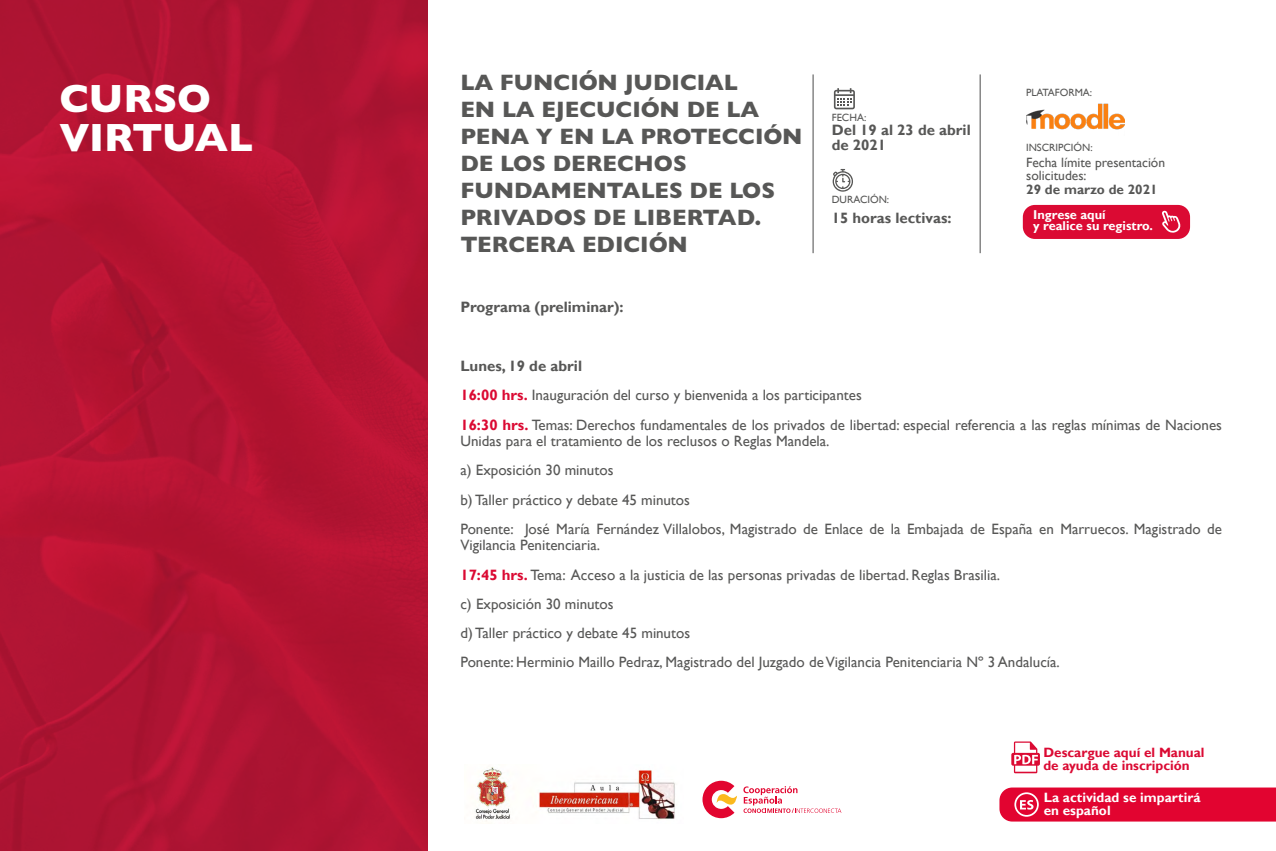
<style>
.page{position:relative;width:1276px;height:851px;background:#fff}
.page>*{position:absolute;margin:0;border:0;box-sizing:border-box;transform-origin:0 0}
.t1{font:800 39.75px/39px "Gill Sans";letter-spacing:-.005em;color:#fff}
.t2{font:800 22.5px/27px "Gill Sans";color:#575756}
.t3{font:15px/29.2px "Gill Sans";color:#575756}
.t4{font:700 15px/15px "Gill Sans";color:#575756}
.t5{font:700 13.5px/13.5px "Gill Sans";color:#db0a33}
.t6{font:13.5px/13.5px "Gill Sans";color:#575756}
.t7{font:700 13.5px/13.5px "Gill Sans";color:#fff}
.t8{font:700 13.5px "Gill Sans";color:#575756}
.t9{font:700 12.75px/11.4px "Gill Sans";color:#fff}
.t10{font:10.5px "Gill Sans";color:#575756}
.s1{font-weight:700}
.s2{font-weight:700;color:#db0a33}
</style>
<div class="page">
<img style="left:0;top:0;width:427px;height:850px">
<svg style="left:999px;top:787px;width:277px;height:34px;background:#e30f39"></svg>
<svg style="left:1011px;top:741px;width:29px;height:32px"></svg>
<svg style="left:743px;top:786px;width:98px;height:26px"></svg>
<svg style="left:702px;top:780px;width:35px;height:38px"></svg>
<img style="left:475px;top:767px;width:200px;height:55px">
<hr style="left:812px;top:74px;width:2px;height:179px;background:#878787">
<hr style="left:979px;top:74px;width:2px;height:179px;background:#878787">
<img style="left:1026px;top:103px;width:99px;height:27px">
<svg style="left:832px;top:169px;width:21px;height:23px"></svg>
<svg style="left:834px;top:88px;width:21px;height:21px"></svg>
<div style="left:1023px;top:205px;width:167px;height:34px;background:#db0a33;border-radius:12px"></div>
<svg style="left:1162px;top:210px;width:18px;height:23px"></svg>
<h1 class="t1" style="left:59px;top:79px;width:195px">CURSO<br>VIRTUAL</h1>
<h2 class="t2" style="left:460px;top:68px;width:344px">LA FUNCIÓN JUDICIAL<br>EN LA EJECUCIÓN DE LA<br>PENA Y EN LA PROTECCIÓN<br>DE LOS DERECHOS<br>FUNDAMENTALES DE LOS<br>PRIVADOS DE LIBERTAD.<br>TERCERA EDICIÓN</h2>
<p class="t4" style="left:460px;top:300px;width:165px">Programa (preliminar):</p>
<p class="t10" style="left:832px;top:111px;width:36px">FECHA:</p>
<p class="t4" style="left:832px;top:123px;width:140px">Del 19 al 23 de abril de 2021</p>
<p class="t10" style="left:832px;top:193px;width:59px">DURACIÓN:</p>
<p class="t4" style="left:832px;top:211px;width:121px">15 horas lectivas:</p>
<p class="t10" style="left:1026px;top:87px;width:68px">PLATAFORMA:</p>
<p class="t10" style="left:1026px;top:141px;width:68px">INSCRIPCIÓN:</p>
<p class="t6" style="left:1026px;top:156px;width:140px">Fecha límite presentación solicitudes:</p>
<p class="t8" style="left:1026px;top:181px;width:133px">29 de marzo de 2021</p>
<p class="t9" style="left:1033px;top:209px;width:121px">Ingrese aquí<br>y realice su registro.</p>
<p class="t3" style="left:460px;top:351px;width:763px"><span class="s1">Lunes, 19 de abril<br></span><span class="s2">16:00 hrs.</span> Inauguración del curso y bienvenida a los participantes<br><span class="s2">16:30 hrs.</span> Temas: Derechos fundamentales de los privados de libertad: especial referencia a las reglas mínimas de Naciones</p>
<p class="t3" style="left:460px;top:426px;width:763px">Unidas para el tratamiento de los reclusos o Reglas Mandela.<br>a) Exposición 30 minutos<br>b) Taller práctico y debate 45 minutos<br>Ponente: José María Fernández Villalobos, Magistrado de Enlace de la Embajada de España en Marruecos. Magistrado de</p>
<p class="t3" style="left:460px;top:531px;width:601px">Vigilancia Penitenciaria.<br><span class="s2">17:45 hrs.</span> Tema: Acceso a la justicia de las personas privadas de libertad. Reglas Brasilia.<br>c) Exposición 30 minutos<br>d) Taller práctico y debate 45 minutos<br>Ponente: Herminio Maillo Pedraz, Magistrado del Juzgado de Vigilancia Penitenciaria Nº 3 Andalucía.</p>
<p class="t5" style="left:1043px;top:745px;width:163px">Descargue aquí el Manual de ayuda de inscripción</p>
<p class="t7" style="left:1043px;top:790px;width:158px">La actividad se impartirá en español</p>
</div>
